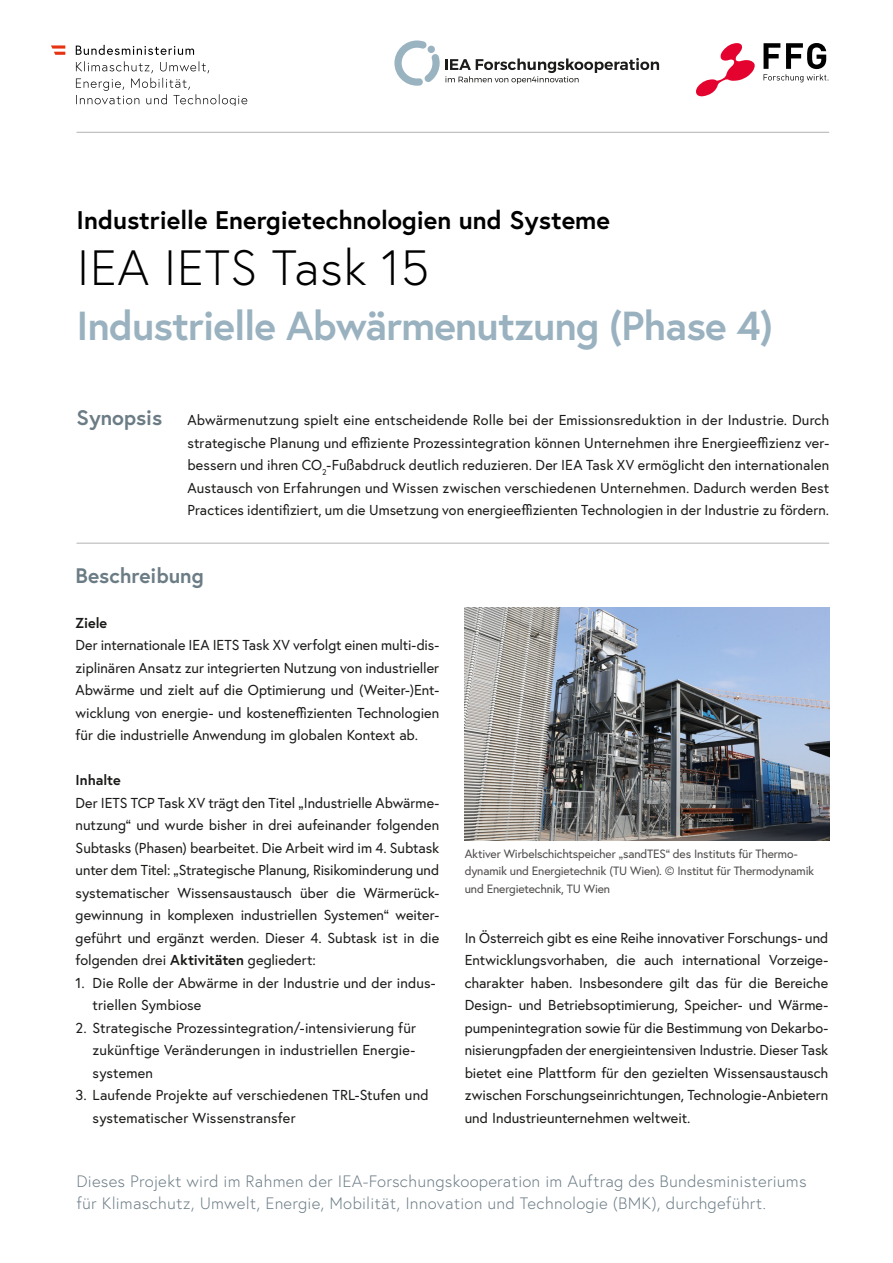
<style>
.page{position:relative;width:893px;height:1263px;background:#fff}
.page>*{position:absolute;margin:0;border:0;box-sizing:border-box;transform-origin:0 0}
.Task-Nr{font:300 49.5px "Europa Austria";color:#000}
.Task-Titel{font:700 40.5px "Europa Austria";letter-spacing:-.02em;color:#9ab2c0}
.Thema{font:700 25.5px "Europa Austria";color:#000}
.Ü1{font:700 21px "Europa Austria";color:#6b7c85}
.Fußzeile{font:300 16.5px/22.5px "Europa Austria";letter-spacing:.01em;color:#6b7c85}
.p-Fließtext{font:14.4px/22.5px "Europa Austria";color:#1a1a18;text-align:justify}
.p-Synopsis{font:14.4px/22.5px "Europa Austria";letter-spacing:.01em;color:#1a1a18;text-align:justify}
.p-Zwischenüberschrift{font:700 14.4px "Europa Austria";color:#1a1a18}
.p_Bildbeschriftung{font:12px/17.5px "Europa Austria";letter-spacing:-.015em;color:#4e4b4a}
.s1{font-weight:700}
</style>
<div class="page">
<hr style="left:77px;top:132px;width:752px;height:1px;background:#b3b2b2">
<hr style="left:77px;top:543px;width:752px;height:1px;background:#b3b2b2">
<svg style="left:696px;top:43px;width:59px;height:53px"></svg>
<svg style="left:763px;top:43px;width:65px;height:39px"></svg>
<svg style="left:76px;top:61px;width:171px;height:44px"></svg>
<svg style="left:76px;top:45px;width:118px;height:10px"></svg>
<svg style="left:51px;top:45px;width:14px;height:10px"></svg>
<svg style="left:394px;top:40px;width:265px;height:46px"></svg>
<img style="left:465px;top:607px;width:364px;height:233px">
<p class="Thema" style="left:77px;top:203px;width:535px">Industrielle Energietechnologien und Systeme</p>
<h1 class="Task-Nr" style="left:77px;top:236px;width:355px">IEA IETS Task 15</h1>
<h2 class="Task-Titel" style="left:77px;top:298px;width:698px">Industrielle Abwärmenutzung (Phase 4)</h2>
<h3 class="Ü1" style="left:77px;top:403px;width:87px">Synopsis</h3>
<p class="p-Synopsis" style="left:187px;top:408px;width:643px">Abwärmenutzung spielt eine entscheidende Rolle bei der Emissionsreduktion in der Industrie. Durch strategische Planung und effiziente Prozessintegration können Unternehmen ihre Energieeffizienz ver&shy;bessern und ihren CO<sub>2</sub>-Fußabdruck deutlich reduzieren. Der IEA Task XV ermöglicht den internationalen Austausch von Erfahrungen und Wissen zwischen verschiedenen Unternehmen. Dadurch werden Best Practices identifiziert, um die Umsetzung von energieeffizienten Technologien in der Industrie zu fördern.</p>
<h3 class="Ü1" style="left:76px;top:561px;width:130px">Beschreibung</h3>
<p class="p-Zwischenüberschrift" style="left:76px;top:613px;width:33px">Ziele</p>
<p class="p-Fließtext" style="left:76px;top:633px;width:365px">Der internationale IEA IETS Task XV verfolgt einen multi-dis&shy;ziplinären Ansatz zur integrierten Nutzung von industrieller Abwärme und zielt auf die Optimierung und (Weiter-)Ent&shy;wicklung von energie- und kosteneffizienten Technologien für die industrielle Anwendung im globalen Kontext ab.</p>
<p class="p-Zwischenüberschrift" style="left:76px;top:770px;width:47px">Inhalte</p>
<p class="p-Fließtext" style="left:76px;top:791px;width:365px">Der IETS TCP Task XV trägt den Titel „Industrielle Abwärme&shy;nutzung“ und wurde bisher in drei aufeinander folgenden Subtasks (Phasen) bearbeitet. Die Arbeit wird im 4. Subtask unter dem Titel: „Strategische Planung, Risikominderung und systematischer Wissensaustausch über die Wärmerück&shy;gewinnung in komplexen industriellen Systemen“ weiter&shy;geführt und ergänzt werden. Dieser 4. Subtask ist in die folgenden drei <span class="s1">Aktivitäten</span> gegliedert:</p>
<p class="p-Synopsis" style="left:93px;top:971px;width:344px;text-indent:-17px">1. Die Rolle der Abwärme in der Industrie und der indus&shy;triellen Symbiose</p>
<p class="p-Synopsis" style="left:93px;top:1016px;width:325px;text-indent:-17px">2. Strategische Prozessintegration/-intensivierung für zukünftige Veränderungen in industriellen Energie&shy;systemen</p>
<p class="p-Synopsis" style="left:93px;top:1083px;width:337px;text-indent:-17px">3. Laufende Projekte auf verschiedenen TRL-Stufen und systematischer Wissenstransfer</p>
<p class="p_Bildbeschriftung" style="left:465px;top:845px;width:351px">Aktiver Wirbelschichtspeicher „sandTES“ des Instituts für Thermo&shy;dynamik und Energietechnik (TU Wien). © Institut für Thermodynamik und Energietechnik, TU Wien</p>
<p class="p-Fließtext" style="left:465px;top:926px;width:365px">In Österreich gibt es eine Reihe innovativer Forschungs- und Entwicklungsvorhaben, die auch international Vorzeige&shy;charakter haben. Insbesondere gilt das für die Bereiche Design- und Betriebsoptimierung, Speicher- und Wärme&shy;pumpenintegration sowie für die Bestimmung von Dekarbo&shy;nisierungpfaden der energieintensiven Industrie. Dieser Task bietet eine Plattform für den gezielten Wissensaustausch zwischen Forschungseinrichtungen, Technologie-Anbietern und Industrieunternehmen weltweit.</p>
<p class="Fußzeile" style="left:77px;top:1169px;width:732px">Dieses Projekt wird im Rahmen der IEA-Forschungskooperation im Auftrag des Bundesministeriums für Klimaschutz, Umwelt, Energie, Mobilität, Innovation und Technologie (BMK), durchgeführt.</p>
</div>
